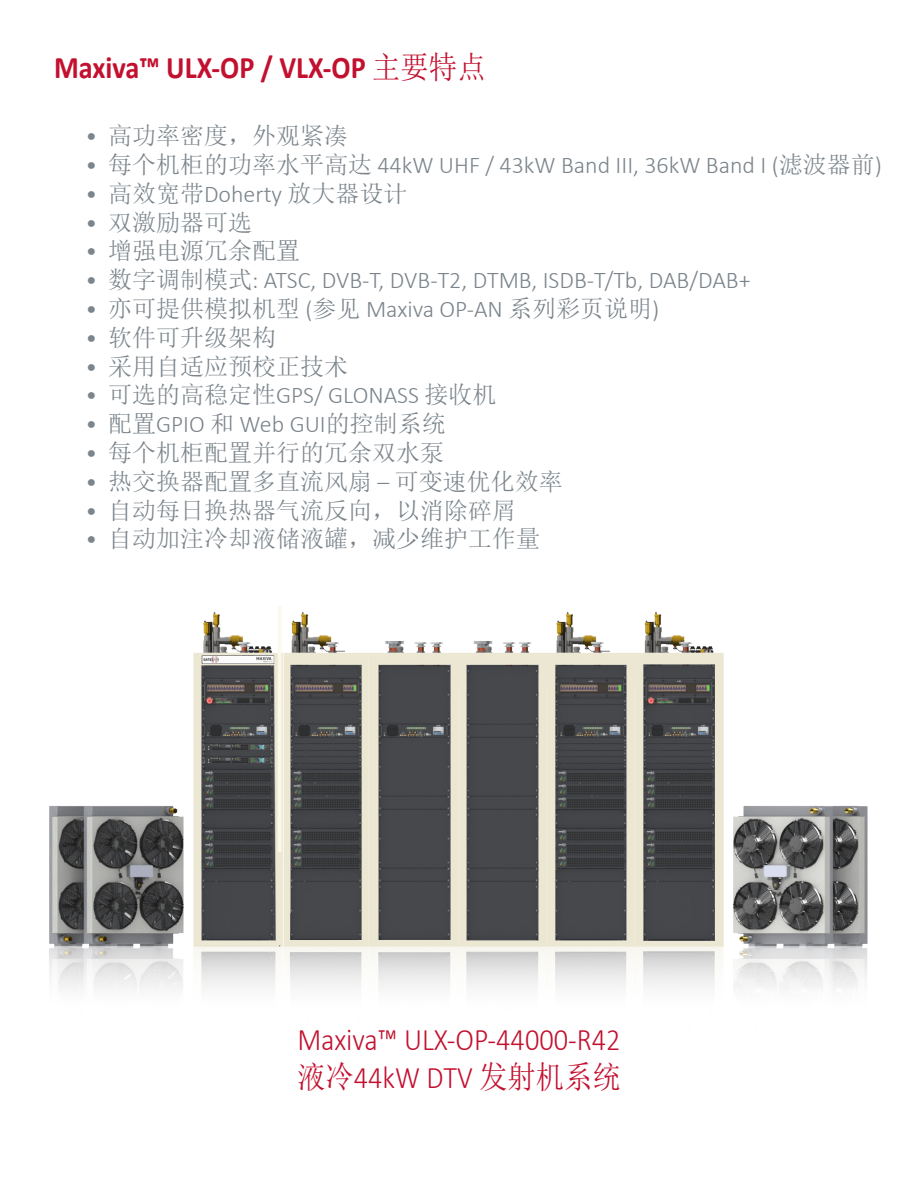
<style>
.page{position:relative;width:918px;height:1188px;background:#fff}
.page>*{position:absolute;margin:0;border:0;box-sizing:border-box;transform-origin:0 0}
.t1{font:300 31.5px/37.8px "Calibri";color:#c3102f;scale:.9 1}
.t2{font:700 31.5px "Calibri";color:#c3102f;scale:.9 1}
.t3{font:24px "Sim Sun";color:#7c858c}
.t4{font:300 24px "Calibri";color:#7c858c}
.s1{font-family:"Sim Sun";font-weight:400}
.s2{font-family:"Calibri";font-weight:300}
</style>
<div class="page">
<img style="left:49px;top:606px;width:819px;height:385px">
<p class="t2" style="left:54px;top:45px;width:481px">Maxiva™ ULX-OP / VLX-OP <span class="s1">主要特点</span></p>
<p class="t3" style="left:86px;top:124px;width:264px"><span class="s2">•</span> 高功率密度，外观紧凑</p>
<p class="t4" style="left:86px;top:150px;width:798px">• <span class="s1">每个机柜的功率水平高达</span> 44kW UHF / 43kW Band III, 36kW Band I (<span class="s1">滤波器前</span>)</p>
<p class="t3" style="left:86px;top:181px;width:324px"><span class="s2">•</span> 高效宽带<span class="s2">Doherty</span> 放大器设计</p>
<p class="t3" style="left:86px;top:210px;width:168px"><span class="s2">•</span> 双激励器可选</p>
<p class="t3" style="left:86px;top:239px;width:216px"><span class="s2">•</span> 增强电源冗余配置</p>
<p class="t4" style="left:86px;top:265px;width:667px">• <span class="s1">数字调制模式</span>: ATSC, DVB-T, DVB-T2, DTMB, ISDB-T/Tb, DAB/DAB+</p>
<p class="t3" style="left:86px;top:296px;width:575px"><span class="s2">•</span> 亦可提供模拟机型 <span class="s2">(</span>参见 <span class="s2">Maxiva OP-AN</span> 系列彩页说明<span class="s2">)</span></p>
<p class="t3" style="left:86px;top:325px;width:192px"><span class="s2">•</span> 软件可升级架构</p>
<p class="t3" style="left:86px;top:354px;width:264px"><span class="s2">•</span> 采用自适应预校正技术</p>
<p class="t4" style="left:86px;top:381px;width:412px">• <span class="s1">可选的高稳定性</span>GPS/ GLONASS <span class="s1">接收机</span></p>
<p class="t4" style="left:86px;top:409px;width:362px">• <span class="s1">配置</span>GPIO <span class="s1">和</span> Web GUI<span class="s1">的控制系统</span></p>
<p class="t3" style="left:86px;top:440px;width:360px"><span class="s2">•</span> 每个机柜配置并行的冗余双水泵</p>
<p class="t3" style="left:86px;top:469px;width:479px"><span class="s2">•</span> 热交换器配置多直流风扇 <span class="s2">–</span> 可变速优化效率</p>
<p class="t3" style="left:86px;top:498px;width:432px"><span class="s2">•</span> 自动每日换热器气流反向，以消除碎屑</p>
<p class="t3" style="left:86px;top:527px;width:456px"><span class="s2">•</span> 自动加注冷却液储液罐，减少维护工作量</p>
<p class="t1" style="left:297px;top:1020px;width:361px">Maxiva™ ULX-OP-44000-R42<span class="s1">液冷</span>44kW DTV <span class="s1">发射机系统</span></p>
</div>
